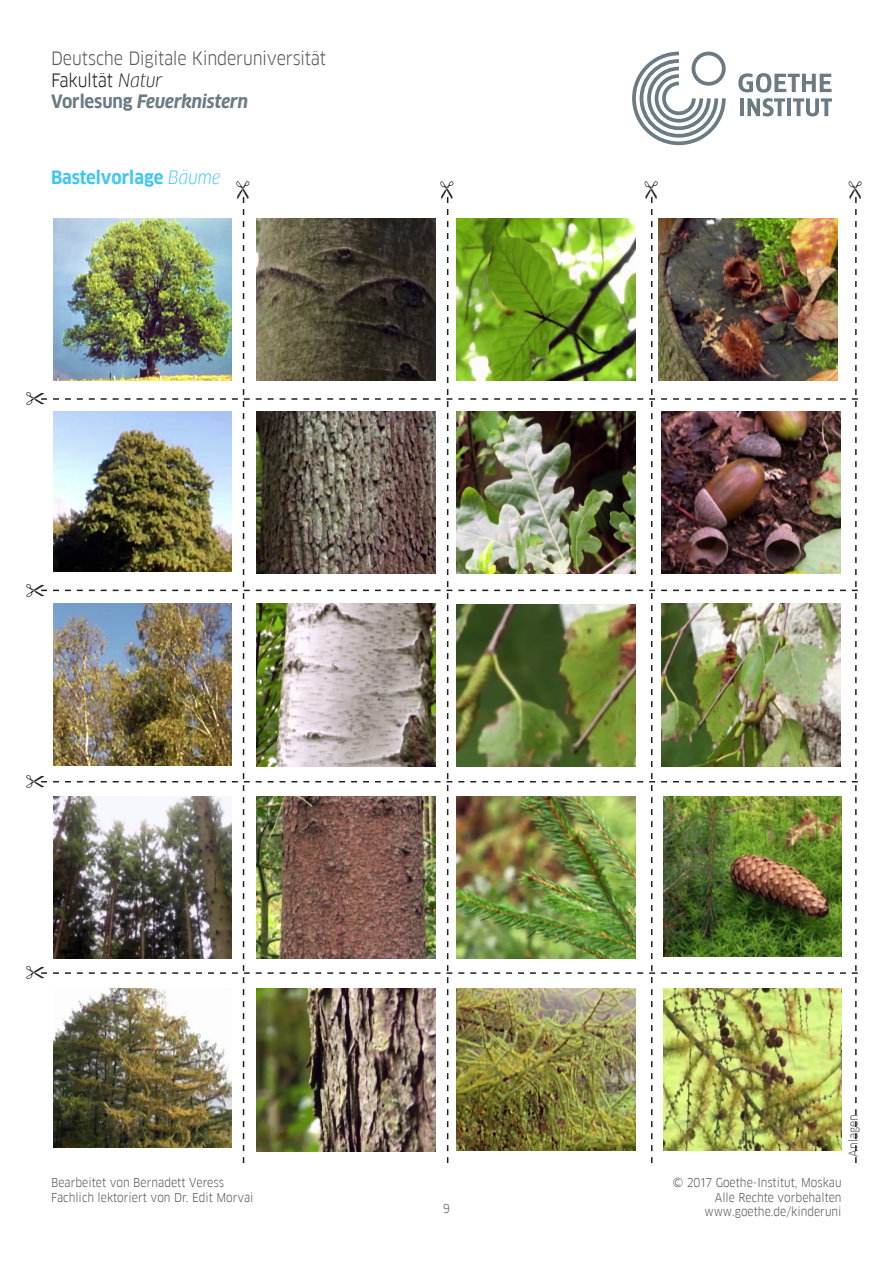
<style>
.page{position:relative;width:893px;height:1263px;background:#fff}
.page>*{position:absolute;margin:0;border:0;box-sizing:border-box;transform-origin:0 0}
.t1{font:18px/21.6px "Goethe FF Clan";letter-spacing:-.015em;color:#57585a}
.t2{font:700 18px "Goethe FF Clan";color:#40c7f4}
.t3{font:12px "Goethe FF Clan";color:#57585a}
.s1{color:#231f20}
.s2{font-style:italic;color:#231f20}
.s3{font-weight:700;color:#6b7a83}
.s4{font-weight:700;font-style:italic;color:#6b7a83}
.s5{font-weight:400;font-style:italic}
</style>
<div class="page">
<svg style="left:632px;top:52px;width:94px;height:93px"></svg>
<svg style="left:738px;top:73px;width:94px;height:43px"></svg>
<img style="left:41px;top:197px;width:817px;height:966px">
<h1 class="t1" style="left:51px;top:48px;width:277px">Deutsche Digitale Kinderuniversität<br><span class="s1">Fakultät</span> <span class="s2">Natur<br></span><span class="s3">Vorlesung</span> <span class="s4">Feuerknistern</span></h1>
<h1 class="t2" style="left:51px;top:167px;width:171px">Bastelvorlage <span class="s5">Bäume</span></h1>
<p class="t3" style="left:846px;top:1157px;width:44px;rotate:-90deg">Anlagen</p>
<p class="t3" style="left:51px;top:1176px;width:174px">Bearbeitet von Bernadett Veress</p>
<p class="t3" style="left:672px;top:1176px;width:171px">© 2017 Goethe-Institut, Moskau</p>
<p class="t3" style="left:51px;top:1190px;width:204px">Fachlich lektoriert von Dr. Edit Morvai</p>
<p class="t3" style="left:715px;top:1190px;width:128px">Alle Rechte vorbehalten</p>
<p class="t3" style="left:443px;top:1202px;width:8px">9</p>
<p class="t3" style="left:704px;top:1204px;width:139px">www.goethe.de/kinderuni</p>
</div>
